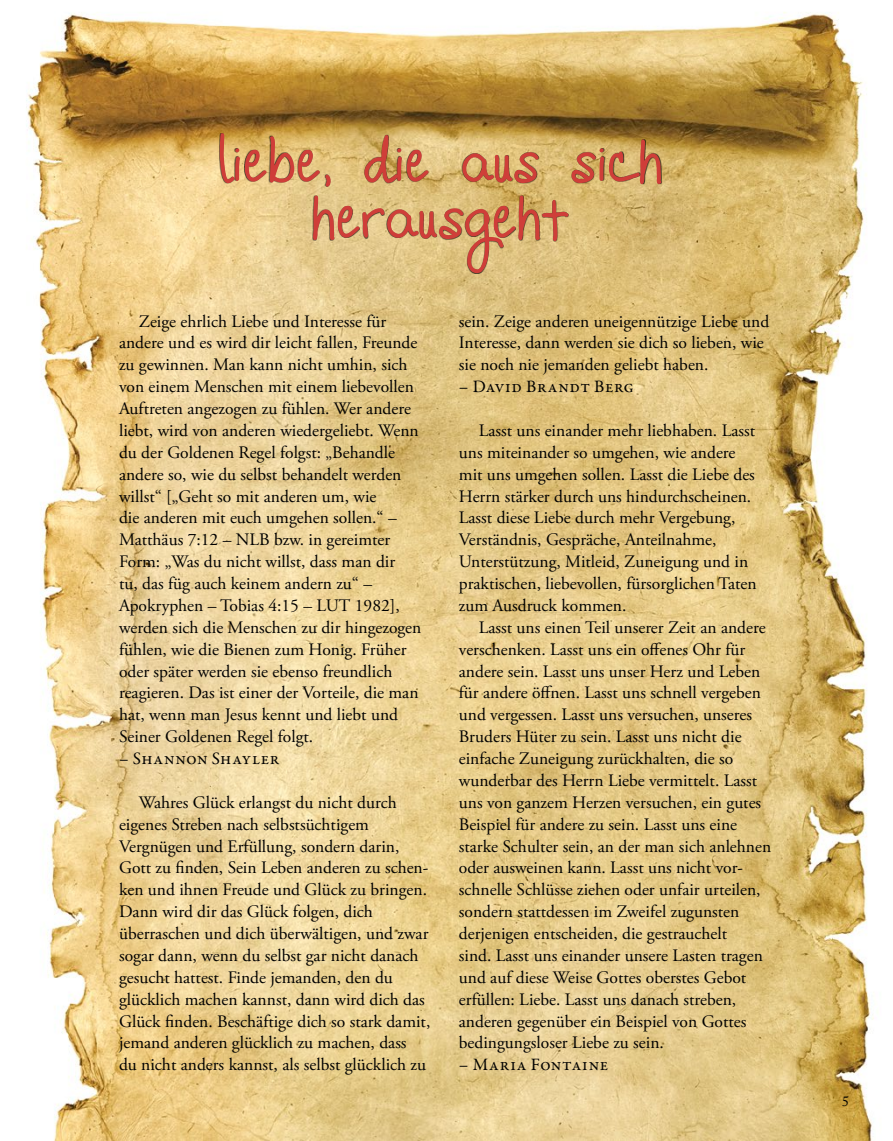
<style>
.page{position:relative;width:893px;height:1141px;background:#fff}
.page>*{position:absolute;margin:0;border:0;box-sizing:border-box;transform-origin:0 0}
.t1{font:84px "Promised Freedom";color:#cf3e39}
.t2{font:17.5px/21.9px "Adobe Garamond Pro";color:#000}
.t3{font:17.5px "Garamond Premr Pro";letter-spacing:.04em;color:#000}
.t4{font:14px "Adobe Caslon Pro";color:#000}
</style>
<div class="page">
<img style="left:26px;top:12px;width:848px;height:1129px">
<div style="left:219px;top:133px;width:443px;height:140px;background:#000;opacity:.68"></div>
<h1 class="t1" style="left:217px;top:123px;width:447px">Liebe, die aus sich</h1>
<h1 class="t1" style="left:311px;top:179px;width:259px">herausgeht</h1>
<p class="t2" style="left:119px;top:311px;width:304px;text-indent:20px">Zeige ehrlich Liebe und Interesse für andere und es wird dir leicht fallen, Freunde zu gewinnen. Man kann nicht umhin, sich von einem Menschen mit einem liebevollen Auftreten angezogen zu fühlen. Wer andere liebt, wird von anderen wiedergeliebt. Wenn du der Goldenen Regel folgst: „Behandle andere so, wie du selbst behandelt werden willst“ [„Geht so mit anderen um, wie<br>die anderen mit euch umgehen sollen.“ – Matthäus 7:12 – NLB bzw. in gereimter Form: „Was du nicht willst, dass man dir<br>tu, das füg auch keinem andern zu“ – Apokryphen – Tobias 4:15 – LUT 1982], werden sich die Menschen zu dir hingezogen fühlen, wie die Bienen zum Honig. Früher oder später werden sie ebenso freundlich reagieren. Das ist einer der Vorteile, die man hat, wenn man Jesus kennt und liebt und Seiner Goldenen Regel folgt.</p>
<p class="t3" style="left:119px;top:748px;width:162px">– Shannon Shayler</p>
<p class="t2" style="left:119px;top:792px;width:313px;text-indent:20px">Wahres Glück erlangst du nicht durch eigenes Streben nach selbstsüchtigem Vergnügen und Erfüllung, sondern darin, Gott zu finden, Sein Leben anderen zu schen&shy;ken und ihnen Freude und Glück zu bringen.<br>Dann wird dir das Glück folgen, dich überraschen und dich überwältigen, und zwar sogar dann, wenn du selbst gar nicht danach gesucht hattest. Finde jemanden, den du glücklich machen kannst, dann wird dich das Glück finden. Beschäftige dich so stark damit, jemand anderen glücklich zu machen, dass<br>du nicht anders kannst, als selbst glücklich zu</p>
<p class="t2" style="left:459px;top:311px;width:312px">sein. Zeige anderen uneigennützige Liebe und<br>Interesse, dann werden sie dich so lieben, wie sie noch nie jemanden geliebt haben.</p>
<p class="t3" style="left:459px;top:376px;width:177px">– David Brandt Berg</p>
<p class="t2" style="left:459px;top:420px;width:299px;text-indent:20px">Lasst uns einander mehr liebhaben. Lasst uns miteinander so umgehen, wie andere mit uns umgehen sollen. Lasst die Liebe des Herrn stärker durch uns hindurchscheinen.<br>Lasst diese Liebe durch mehr Vergebung, Verständnis, Gespräche, Anteilnahme, Unterstützung, Mitleid, Zuneigung und in praktischen, liebevollen, fürsorglichen Taten zum Ausdruck kommen.</p>
<p class="t2" style="left:459px;top:617px;width:314px;text-indent:20px">Lasst uns einen Teil unserer Zeit an andere verschenken. Lasst uns ein offenes Ohr für andere sein. Lasst uns unser Herz und Leben für andere öffnen. Lasst uns schnell vergeben und vergessen. Lasst uns versuchen, unseres Bruders Hüter zu sein. Lasst uns nicht die einfache Zuneigung zurückhalten, die so wunderbar des Herrn Liebe vermittelt. Lasst uns von ganzem Herzen versuchen, ein gutes Beispiel für andere zu sein. Lasst uns eine starke Schulter sein, an der man sich anlehnen oder ausweinen kann. Lasst uns nicht vor&shy;schnelle Schlüsse ziehen oder unfair urteilen, sondern stattdessen im Zweifel zugunsten derjenigen entscheiden, die gestrauchelt<br>sind. Lasst uns einander unsere Lasten tragen und auf diese Weise Gottes oberstes Gebot erfüllen: Liebe. Lasst uns danach streben, anderen gegenüber ein Beispiel von Gottes bedingungsloser Liebe zu sein.</p>
<p class="t3" style="left:459px;top:1054px;width:151px">– Maria Fontaine</p>
<p class="t4" style="left:842px;top:1093px;width:8px">5</p>
</div>
